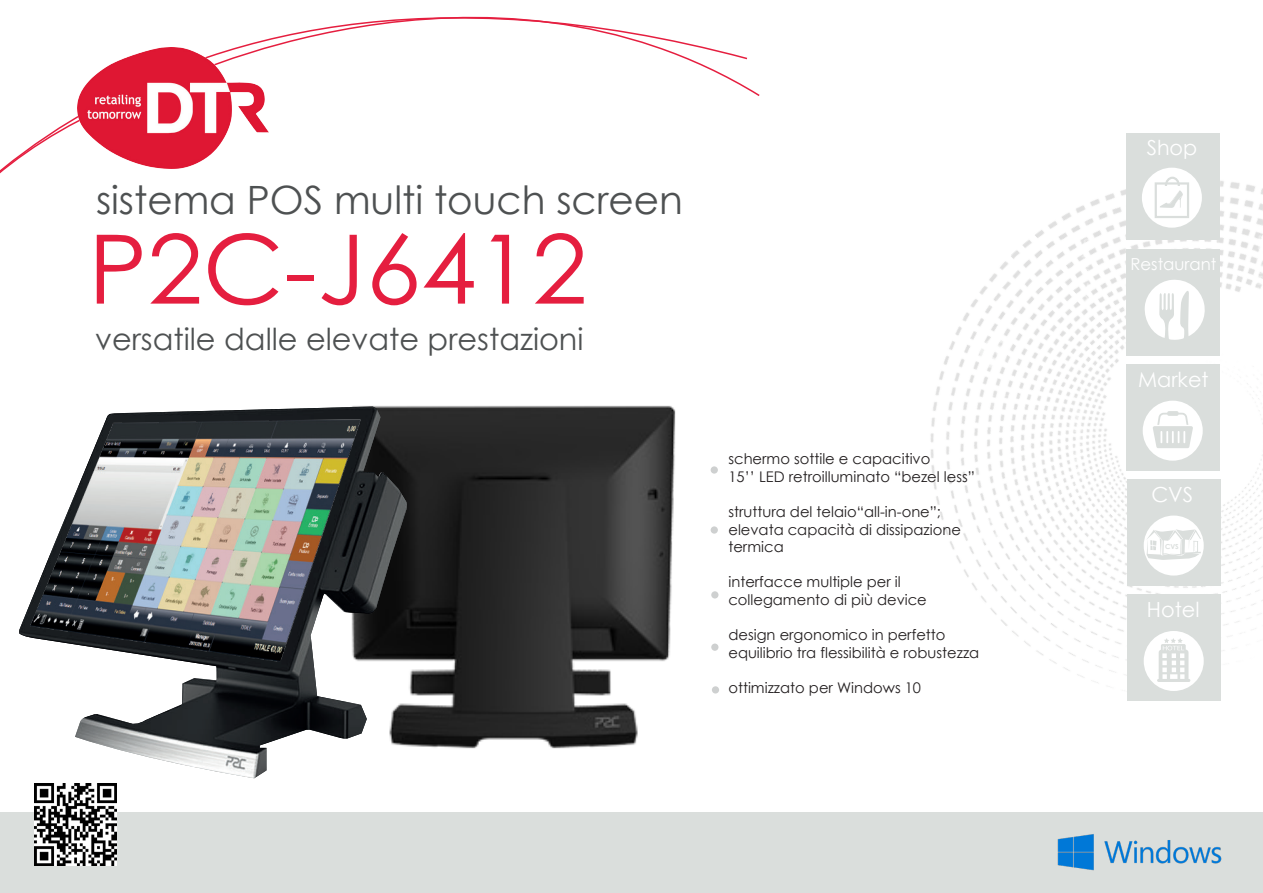
<style>
.page{position:relative;width:1263px;height:893px;background:#fff}
.page>*{position:absolute;margin:0;border:0;box-sizing:border-box;transform-origin:0 0}
.t1{font:95.85px "Century Gothic";color:#e51e3f;scale:1.04 1}
.t2{font:39px "Century Gothic";color:#4e5152}
.t3{font:30.45px "Century Gothic";color:#4e5152}
.t4{font:20.85px "Century Gothic";color:#fff}
.t5{font:20.7px "Century Gothic";color:#fff}
.t6{font:16.5px "Century Gothic";color:#fff}
.t7{font:14.7px/17.7px "Century Gothic";color:#231f20}
.t8{font:700 6.9px "Century Gothic";color:#dadedc}
</style>
<div class="page">
<svg style="left:0;top:16px;width:760px;height:158px"></svg>
<img style="left:78px;top:48px;width:191px;height:120px">
<div style="left:0;top:813px;width:1263px;height:80px;background:#dadedc"></div>
<img style="left:374px;top:405px;width:345px;height:344px">
<img style="left:19px;top:407px;width:388px;height:371px">
<img style="left:21px;top:406px;width:353px;height:266px">
<img style="left:930px;top:133px;width:333px;height:568px">
<div style="left:1126px;top:133px;width:93px;height:107px;background:#dadedc"></div>
<div style="left:1126px;top:249px;width:94px;height:107px;background:#dadedc"></div>
<svg style="left:1145px;top:280px;width:60px;height:60px"></svg>
<div style="left:1126px;top:365px;width:94px;height:106px;background:#dadedc"></div>
<div style="left:1143px;top:401px;width:60px;height:60px;background:#fff;border-radius:50%"></div>
<svg style="left:1153px;top:411px;width:40px;height:37px"></svg>
<div style="left:1127px;top:479px;width:93px;height:107px;background:#dadedc"></div>
<div style="left:1144px;top:516px;width:60px;height:60px;background:#fff;border-radius:50%"></div>
<svg style="left:1146px;top:529px;width:55px;height:31px"></svg>
<div style="left:1127px;top:595px;width:93px;height:106px;background:#dadedc"></div>
<div style="left:1144px;top:631px;width:60px;height:60px;background:#fff;border-radius:50%"></div>
<svg style="left:1157px;top:638px;width:33px;height:44px"></svg>
<div style="left:1142px;top:168px;width:60px;height:60px;background:#fff;border-radius:50%"></div>
<div style="left:1155px;top:182px;width:34px;height:36px;border:2px solid #dadedc"></div>
<svg style="left:1160px;top:177px;width:23px;height:31px"></svg>
<div style="left:711px;top:466px;width:7px;height:8px;background:#ced0d0;border-radius:50%"></div>
<div style="left:711px;top:526px;width:7px;height:8px;background:#ced0d0;border-radius:50%"></div>
<div style="left:711px;top:644px;width:7px;height:7px;background:#ced0d0;border-radius:50%"></div>
<div style="left:711px;top:591px;width:7px;height:7px;background:#ced0d0;border-radius:50%"></div>
<div style="left:712px;top:686px;width:7px;height:7px;background:#ced0d0;border-radius:50%"></div>
<img style="left:1057px;top:834px;width:165px;height:37px">
<img style="left:34px;top:783px;width:82px;height:82px">
<h2 class="t2" style="left:96px;top:173px;width:588px">sistema POS multi touch screen</h2>
<h1 class="t1" style="left:88px;top:202px;width:481px">P2C-J6412</h1>
<h3 class="t3" style="left:95px;top:317px;width:490px">versatile dalle elevate prestazioni</h3>
<p class="t7" style="left:728px;top:450px;width:248px">schermo sottile e capacitivo<br>15’’ LED retroilluminato “bezel less”</p>
<p class="t7" style="left:728px;top:502px;width:234px">struttura del telaio“all-in-one”; elevata capacità di dissipazione termica</p>
<p class="t7" style="left:728px;top:573px;width:200px">interfacce multiple per il collegamento di più device</p>
<p class="t7" style="left:728px;top:626px;width:252px">design ergonomico in perfetto equilibrio tra flessibilità e robustezza</p>
<p class="t7" style="left:728px;top:679px;width:194px">ottimizzato per Windows 10</p>
<h3 class="t5" style="left:1147px;top:133px;width:52px">Shop</h3>
<p class="t6" style="left:1130px;top:253px;width:88px">Restaurant</p>
<h3 class="t4" style="left:1138px;top:365px;width:72px">Market</h3>
<h3 class="t4" style="left:1151px;top:480px;width:43px">CVS</h3>
<p class="t8" style="left:1165px;top:541px;width:15px">CVS</p>
<h3 class="t4" style="left:1147px;top:595px;width:54px">Hotel</h3>
</div>
